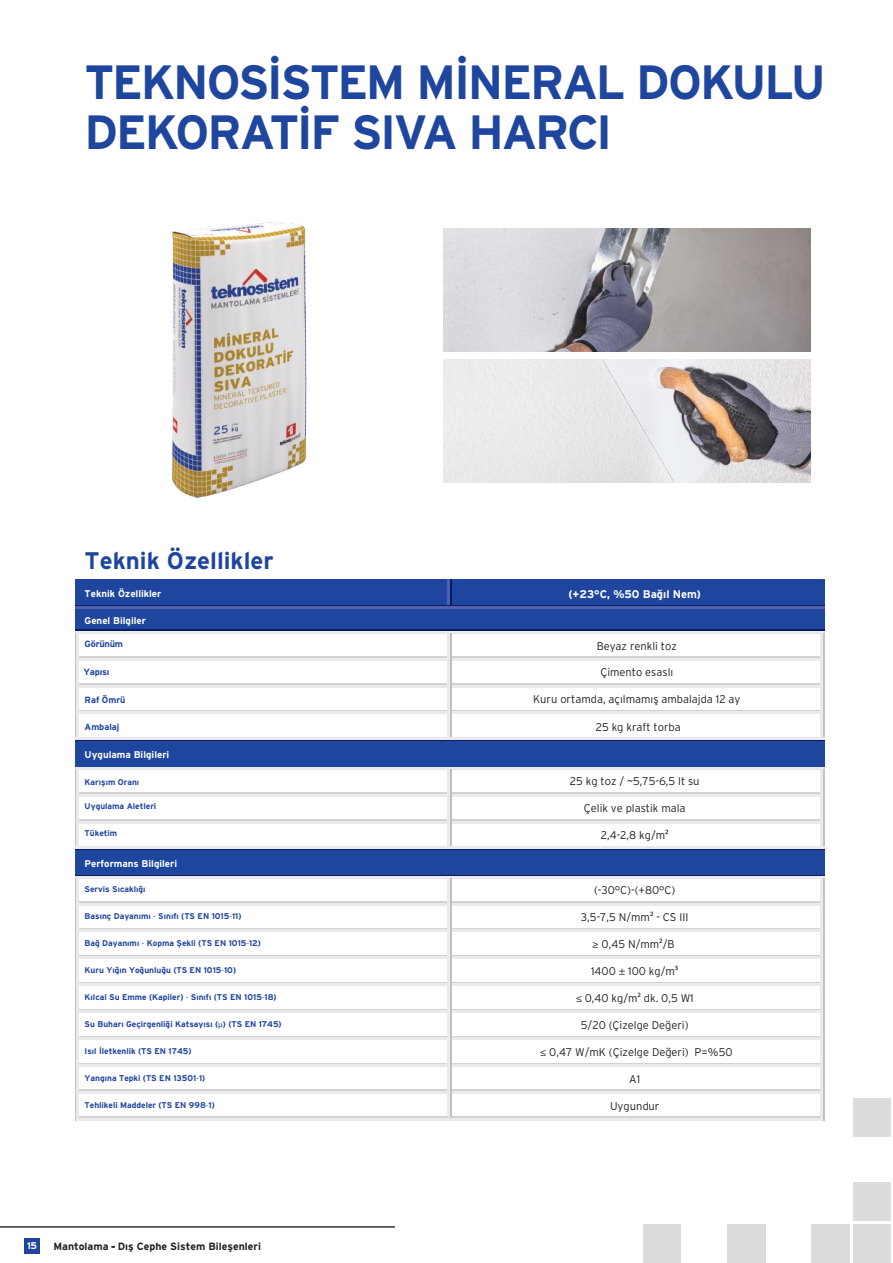
<style>
.page{position:relative;width:893px;height:1263px;background:#fff}
.page>*{position:absolute;margin:0;border:0;box-sizing:border-box;transform-origin:0 0}
.t1{font:48px/49.5px "Interstate Bold TR";letter-spacing:-.05em;color:#1f469f}
.t2{font:24px "Interstate Bold TR";color:#1f469f}
.t3{font:11.1px "Interstate Light TR";color:#241f1f}
.t4{font:11.1px "Interstate Bold TR";color:#fff}
.t5{font:10.5px "Interstate Bold TR";color:#241f1f}
.t6{font:9.75px "Interstate Bold TR";color:#fff}
.t7{font:700 9.75px "Interstate";color:#fff}
.t8{font:9px "Interstate Bold TR";letter-spacing:-.015em;color:#1f469f}
.t9{font:8.4px "Interstate Bold TR";color:#1f469f}
.s1{font-family:"Myriad Pro"}
.s2{font-family:"Interstate";font-weight:300}
</style>
<div class="page">
<img style="left:443px;top:360px;width:367px;height:123px">
<img style="left:443px;top:229px;width:367px;height:122px">
<img style="left:171px;top:222px;width:136px;height:276px">
<hr style="left:0;top:1226px;width:395px;height:1px;background:#241f1f">
<div style="left:24px;top:1238px;width:16px;height:16px;background:#1f469f"></div>
<div style="left:75px;top:579px;width:749px;height:51px;background:#1f469f"></div>
<hr style="left:75px;top:630px;width:749px;height:2px;background:#0b1d60">
<hr style="left:75px;top:631px;width:749px;height:2px;background:#ebeaea">
<hr style="left:75px;top:766px;width:749px;height:2px;background:#0b1d60">
<hr style="left:75px;top:767px;width:749px;height:2px;background:#ebeaea">
<hr style="left:449px;top:579px;width:2px;height:26px;background:#0b1d60">
<hr style="left:448px;top:579px;width:2px;height:26px;background:#5061ad">
<div style="left:75px;top:741px;width:749px;height:25px;background:#1f469f"></div>
<hr style="left:75px;top:605px;width:749px;height:2px;background:#0b1d60">
<hr style="left:75px;top:606px;width:749px;height:3px;background:#5061ad">
<hr style="left:75px;top:657px;width:749px;height:2px;background:#d2d1d3">
<hr style="left:75px;top:658px;width:749px;height:2px;background:#ebeaea">
<hr style="left:75px;top:683px;width:749px;height:3px;background:#d2d1d3">
<hr style="left:75px;top:685px;width:749px;height:2px;background:#ebeaea">
<hr style="left:75px;top:710px;width:749px;height:2px;background:#d2d1d3">
<hr style="left:75px;top:712px;width:749px;height:2px;background:#ebeaea">
<hr style="left:449px;top:633px;width:2px;height:104px;background:#c0bfc1">
<hr style="left:448px;top:633px;width:2px;height:104px;background:#ebeaea">
<hr style="left:822px;top:633px;width:2px;height:104px;background:#c0bfc1">
<hr style="left:821px;top:633px;width:2px;height:104px;background:#ebeaea">
<hr style="left:75px;top:633px;width:2px;height:104px;background:#c0bfc1">
<hr style="left:76px;top:633px;width:3px;height:104px;background:#ebeaea">
<hr style="left:75px;top:739px;width:749px;height:2px;background:#0b1d60">
<hr style="left:75px;top:737px;width:749px;height:2px;background:#ebeaea">
<hr style="left:75px;top:793px;width:749px;height:2px;background:#d2d1d3">
<hr style="left:75px;top:794px;width:749px;height:2px;background:#ebeaea">
<hr style="left:75px;top:820px;width:749px;height:2px;background:#d2d1d3">
<hr style="left:75px;top:821px;width:749px;height:2px;background:#ebeaea">
<hr style="left:449px;top:770px;width:2px;height:76px;background:#c0bfc1">
<hr style="left:448px;top:770px;width:2px;height:76px;background:#ebeaea">
<hr style="left:822px;top:770px;width:2px;height:76px;background:#c0bfc1">
<hr style="left:821px;top:770px;width:2px;height:76px;background:#ebeaea">
<hr style="left:75px;top:770px;width:2px;height:76px;background:#c0bfc1">
<hr style="left:76px;top:770px;width:3px;height:76px;background:#ebeaea">
<hr style="left:75px;top:875px;width:749px;height:2px;background:#0b1d60">
<hr style="left:75px;top:876px;width:749px;height:2px;background:#ebeaea">
<div style="left:75px;top:849px;width:749px;height:26px;background:#1f469f"></div>
<hr style="left:75px;top:928px;width:749px;height:2px;background:#d2d1d3">
<hr style="left:75px;top:930px;width:749px;height:2px;background:#ebeaea">
<hr style="left:75px;top:901px;width:749px;height:3px;background:#d2d1d3">
<hr style="left:75px;top:903px;width:749px;height:2px;background:#ebeaea">
<hr style="left:75px;top:955px;width:749px;height:2px;background:#d2d1d3">
<hr style="left:75px;top:957px;width:749px;height:2px;background:#ebeaea">
<hr style="left:75px;top:982px;width:749px;height:2px;background:#d2d1d3">
<hr style="left:75px;top:984px;width:749px;height:2px;background:#ebeaea">
<hr style="left:75px;top:1009px;width:749px;height:2px;background:#d2d1d3">
<hr style="left:75px;top:1011px;width:749px;height:2px;background:#ebeaea">
<hr style="left:75px;top:1036px;width:749px;height:2px;background:#d2d1d3">
<hr style="left:75px;top:1037px;width:749px;height:3px;background:#ebeaea">
<hr style="left:75px;top:1063px;width:749px;height:2px;background:#d2d1d3">
<hr style="left:75px;top:1065px;width:749px;height:2px;background:#ebeaea">
<hr style="left:75px;top:1090px;width:749px;height:2px;background:#d2d1d3">
<hr style="left:75px;top:1091px;width:749px;height:2px;background:#ebeaea">
<hr style="left:75px;top:1117px;width:749px;height:2px;background:#d2d1d3">
<hr style="left:75px;top:1118px;width:749px;height:2px;background:#ebeaea">
<hr style="left:449px;top:878px;width:2px;height:239px;background:#c0bfc1">
<hr style="left:448px;top:878px;width:2px;height:239px;background:#ebeaea">
<hr style="left:822px;top:878px;width:2px;height:242px;background:#c0bfc1">
<hr style="left:821px;top:878px;width:2px;height:242px;background:#ebeaea">
<hr style="left:75px;top:878px;width:2px;height:242px;background:#c0bfc1">
<hr style="left:76px;top:878px;width:3px;height:242px;background:#ebeaea">
<hr style="left:75px;top:847px;width:749px;height:2px;background:#0b1d60">
<hr style="left:75px;top:846px;width:749px;height:2px;background:#ebeaea">
<div style="left:853px;top:1224px;width:38px;height:38px;background:#dcdbdd"></div>
<div style="left:811px;top:1224px;width:38px;height:38px;background:#dcdbdd"></div>
<div style="left:727px;top:1224px;width:38px;height:38px;background:#dcdbdd"></div>
<div style="left:643px;top:1224px;width:38px;height:38px;background:#dcdbdd"></div>
<div style="left:853px;top:1182px;width:38px;height:38px;background:#dcdbdd"></div>
<div style="left:853px;top:1098px;width:38px;height:38px;background:#dcdbdd"></div>
<h1 class="t1" style="left:85px;top:57px;width:743px">TEKNOSİSTEM MİNERAL DOKULU<br>DEKORATİF SIVA HARCI</h1>
<h2 class="t2" style="left:85px;top:547px;width:191px">Teknik Özellikler</h2>
<p class="t6" style="left:85px;top:588px;width:78px">Teknik Özellikler</p>
<p class="t6" style="left:85px;top:615px;width:63px">Genel Bilgiler</p>
<p class="t8" style="left:85px;top:639px;width:40px">Görünüm</p>
<p class="t8" style="left:83px;top:667px;width:27px">Yapısı</p>
<p class="t8" style="left:85px;top:695px;width:42px">Raf Ömrü</p>
<p class="t8" style="left:85px;top:722px;width:36px">Ambalaj</p>
<p class="t6" style="left:85px;top:749px;width:86px">Uygulama Bilgileri</p>
<p class="t9" style="left:85px;top:778px;width:56px">Karışım Oranı</p>
<p class="t9" style="left:85px;top:802px;width:73px">Uygulama Aletleri</p>
<p class="t9" style="left:85px;top:829px;width:34px">Tüketim</p>
<p class="t6" style="left:85px;top:858px;width:94px">Performans Bilgileri</p>
<p class="t9" style="left:85px;top:884px;width:62px">Servis Sıcaklığı</p>
<p class="t9" style="left:85px;top:911px;width:158px">Basınç Dayanımı <span class="s1">-</span> Sınıfı (TS EN 1015<span class="s1">-</span>11)</p>
<p class="t9" style="left:85px;top:938px;width:178px">Bağ Dayanımı <span class="s1">-</span> Kopma Şekli (TS EN 1015<span class="s1">-</span>12)</p>
<p class="t9" style="left:85px;top:965px;width:153px">Kuru Yığın Yoğunluğu (TS EN 1015<span class="s1">-</span>10)</p>
<p class="t9" style="left:85px;top:992px;width:194px">Kılcal Su Emme (Kapiler) <span class="s1">-</span> Sınıfı (TS EN 1015<span class="s1">-</span>18)</p>
<p class="t9" style="left:85px;top:1019px;width:199px">Su Buharı Geçirgenliği Katsayısı (<span class="s1">μ</span>) (TS EN 1745)</p>
<p class="t9" style="left:85px;top:1046px;width:108px">Isıl İletkenlik (TS EN 1745)</p>
<p class="t9" style="left:85px;top:1073px;width:122px">Yangına Tepki (TS EN 13501<span class="s1">-</span>1)</p>
<p class="t9" style="left:85px;top:1100px;width:132px">Tehlikeli Maddeler (TS EN 998<span class="s1">-</span>1)</p>
<p class="t7" style="left:27px;top:1240px;width:11px">15</p>
<p class="t5" style="left:53px;top:1240px;width:209px">Mantolama <span class="s1">-</span> Dış Cephe Sistem Bileşenleri</p>
<h3 class="t4" style="left:568px;top:588px;width:134px">(+23°C, %50 Bağıl Nem)</h3>
<h3 class="t3" style="left:597px;top:639px;width:82px">Beyaz renkli toz</h3>
<h3 class="t3" style="left:600px;top:666px;width:74px">Çimento esaslı</h3>
<h3 class="t3" style="left:533px;top:693px;width:209px">Kuru ortamda, açılmamış ambalajda 12 ay</h3>
<h3 class="t3" style="left:596px;top:721px;width:87px">25 kg kraft torba</h3>
<h3 class="t3" style="left:570px;top:775px;width:131px">25 kg toz / ~5,75<span class="s2">-</span>6,5 lt su</h3>
<h3 class="t3" style="left:584px;top:802px;width:103px">Çelik ve plastik mala</h3>
<h3 class="t3" style="left:601px;top:829px;width:70px">2,4<span class="s2">-</span>2,8 kg/m<span class="s1">²</span></h3>
<h3 class="t3" style="left:594px;top:884px;width:83px">(<span class="s2">-</span>30°C)<span class="s2">-</span>(+80°C)</h3>
<h3 class="t3" style="left:581px;top:911px;width:109px">3,5<span class="s2">-</span>7,5 N/mm<span class="s1">²</span> <span class="s2">-</span> CS III</h3>
<h3 class="t3" style="left:592px;top:938px;width:84px"><span class="s1">≥</span> 0,45 N/mm<span class="s1">²</span>/B</h3>
<h3 class="t3" style="left:591px;top:965px;width:89px">1400 <span class="s1">±</span> 100 kg/m<span class="s1">³</span></h3>
<h3 class="t3" style="left:576px;top:991px;width:120px"><span class="s1">≤</span> 0,40 kg/m<span class="s1">²</span> dk. 0,5 W1</h3>
<h3 class="t3" style="left:581px;top:1018px;width:109px">5/20 (Çizelge Değeri)</h3>
<h3 class="t3" style="left:540px;top:1045px;width:194px"><span class="s1">≤</span> 0,47 W/mK (Çizelge Değeri) P=%50</h3>
<h3 class="t3" style="left:629px;top:1072px;width:13px">A1</h3>
<h3 class="t3" style="left:610px;top:1099px;width:51px">Uygundur</h3>
</div>
